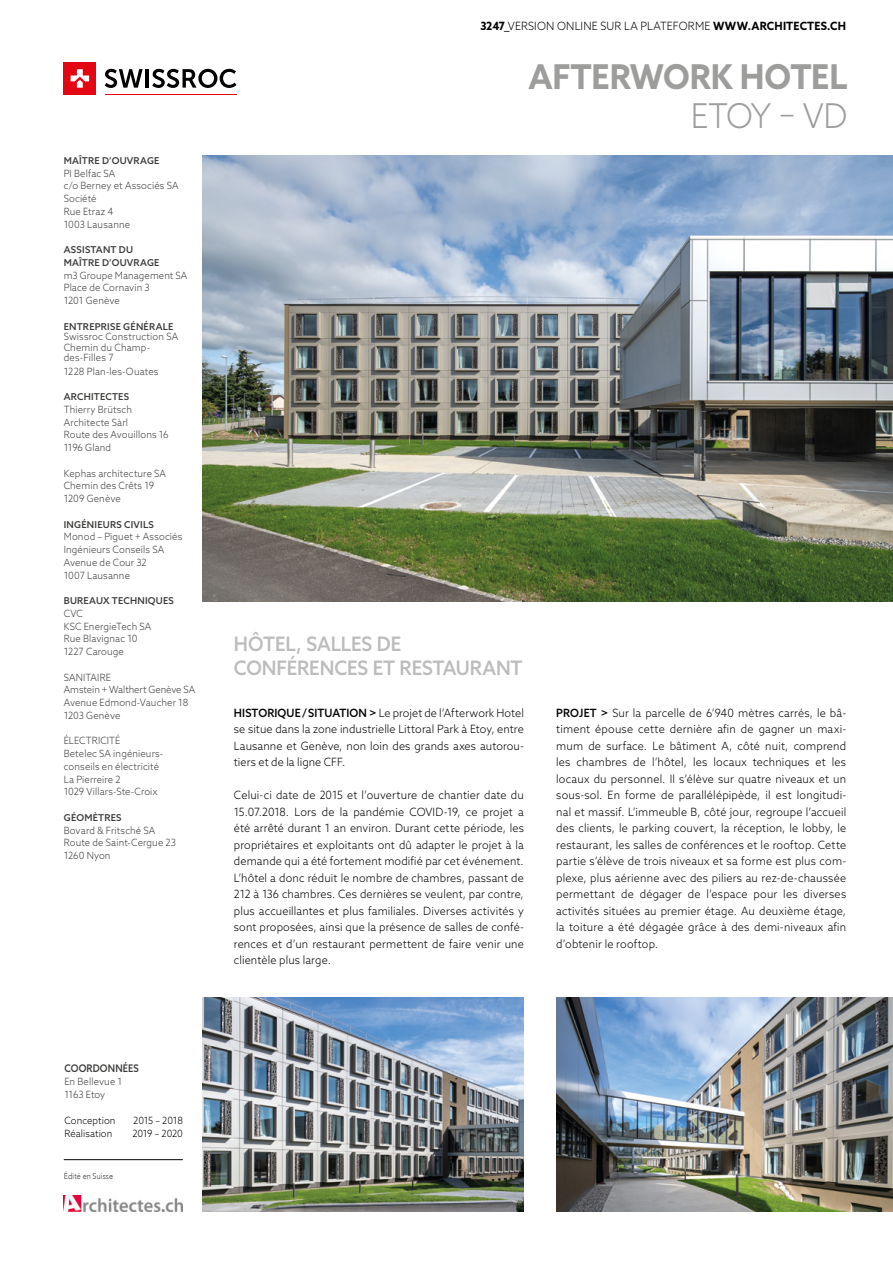
<style>
.page{position:relative;width:893px;height:1263px;background:#fff}
.page>*{position:absolute;margin:0;border:0;box-sizing:border-box;transform-origin:0 0}
.t1{font:700 34.2px "Azo Sans";letter-spacing:-.005em;color:#9d9d9c;scale:.95 1}
.t2{font:300 34.2px "Azo Sans";letter-spacing:-.04em;color:#9d9d9c;scale:.95 1}
.t3{font:500 19.95px/24px "Azo Sans";letter-spacing:-.005em;color:#bcbcbc;scale:.95 1}
.t4{font:300 11.4px/16.5px "Azo Sans";letter-spacing:.01em;color:#000;text-align:justify;scale:.95 1}
.t5{font:500 10.5px "Azo Sans";letter-spacing:.01em;color:#3c3c3b;scale:.9 1}
.t6{font:300 10.05px/12.8px "Azo Sans";letter-spacing:.01em;color:#3c3c3b;scale:.95 1}
.t7{font:300 10.05px "Azo Sans";letter-spacing:-.005em;color:#000;scale:.95 1}
.t8{font:300 10.05px "Azo Sans";letter-spacing:-.025em;color:#000;scale:.95 1}
.t9{font:500 9.45px/12.8px "Azo Sans";letter-spacing:.025em;color:#3c3c3b}
.t10{font:300 8.55px "Avenir";letter-spacing:.02em;color:#3c3c3b;scale:.84 1}
.s1{font-weight:700}
.s2{font-weight:500}
</style>
<div class="page">
<img style="left:202px;top:156px;width:691px;height:445px">
<hr style="left:64px;top:1159px;width:119px;height:1px;background:#000">
<img style="left:64px;top:1195px;width:119px;height:16px">
<img style="left:556px;top:997px;width:337px;height:215px">
<img style="left:202px;top:997px;width:322px;height:215px">
<div style="left:64px;top:62px;width:32px;height:32px;background:#e30613"></div>
<svg style="left:71px;top:69px;width:18px;height:19px"></svg>
<svg style="left:105px;top:69px;width:38px;height:19px"></svg>
<hr style="left:146px;top:69px;width:3px;height:19px;background:#000">
<svg style="left:152px;top:69px;width:84px;height:19px"></svg>
<hr style="left:105px;top:94px;width:131px;height:1px;background:#e30613">
<p class="t9" style="left:64px;top:154px;width:97px">MAÎTRE D’OUVRAGE</p>
<p class="t6" style="left:64px;top:167px;width:122px">PI Belfac SA<br>c/o Berney et Associés SA<br>Société<br>Rue Etraz 4<br>1003 Lausanne</p>
<p class="t9" style="left:64px;top:243px;width:97px">ASSISTANT DU<br>MAÎTRE D’OUVRAGE</p>
<p class="t6" style="left:64px;top:269px;width:132px">m3 Groupe Management SA<br>Place de Cornavin 3<br>1201 Genève</p>
<p class="t9" style="left:64px;top:320px;width:111px">ENTREPRISE GÉNÉRALE</p>
<p class="t6" style="left:64px;top:331px;width:122px;line-height:10.5px">Swissroc Construction SA<br>Chemin du Champ&shy;des-Filles 7</p>
<p class="t6" style="left:64px;top:365px;width:101px">1228 Plan-les-Ouates</p>
<p class="t9" style="left:64px;top:390px;width:67px">ARCHITECTES</p>
<p class="t6" style="left:64px;top:403px;width:112px">Thierry Brütsch<br>Architecte Sàrl<br>Route des Avouillons 16<br>1196 Gland</p>
<p class="t6" style="left:64px;top:467px;width:109px">Kephas architecture SA<br>Chemin des Crêts 19<br>1209 Genève</p>
<p class="t9" style="left:64px;top:518px;width:92px">INGÉNIEURS CIVILS</p>
<p class="t6" style="left:64px;top:530px;width:126px">Monod – Piguet + Associés<br>Ingénieurs Conseils SA<br>Avenue de Cour 32<br>1007 Lausanne</p>
<p class="t9" style="left:64px;top:594px;width:112px">BUREAUX TECHNIQUES</p>
<p class="t6" style="left:64px;top:607px;width:94px">CVC<br>KSC EnergieTech SA<br>Rue Blavignac 10<br>1227 Carouge</p>
<p class="t6" style="left:64px;top:671px;width:140px">SANITAIRE<br>Amstein + Walthert Genève SA<br>Avenue Edmond-Vaucher 18<br>1203 Genève</p>
<p class="t6" style="left:64px;top:734px;width:106px">ÉLECTRICITÉ<br>Betelec SA ingénieurs&shy;conseils en électricité<br>La Pierreire 2<br>1029 Villars-Ste-Croix</p>
<p class="t9" style="left:64px;top:811px;width:59px">GÉOMÈTRES</p>
<p class="t6" style="left:64px;top:824px;width:120px">Bovard &amp; Fritsché SA<br>Route de Saint-Cergue 23<br>1260 Nyon</p>
<p class="t5" style="left:64px;top:1061px;width:84px">COORDONNÉES</p>
<p class="t6" style="left:64px;top:1075px;width:62px">En Bellevue 1<br>1163 Etoy</p>
<p class="t7" style="left:64px;top:1114px;width:55px">Conception</p>
<p class="t8" style="left:133px;top:1114px;width:54px">2015 – 2018</p>
<p class="t7" style="left:64px;top:1127px;width:52px">Réalisation</p>
<p class="t7" style="left:132px;top:1127px;width:55px">2019 – 2020</p>
<p class="t10" style="left:64px;top:1171px;width:60px">Édité en Suisse</p>
<p class="t4" style="left:480px;top:17px;width:386px"><span class="s1">3247_</span>VERSION ONLINE SUR LA PLATEFORME <span class="s1">WWW.ARCHITECTES.CH</span></p>
<h1 class="t1" style="left:528px;top:54px;width:337px">AFTERWORK HOTEL</h1>
<h1 class="t2" style="left:691px;top:94px;width:166px">ETOY – VD</h1>
<h2 class="t3" style="left:234px;top:631px;width:306px">HÔTEL, SALLES DE<br>CONFÉRENCES ET RESTAURANT</h2>
<p class="t4" style="left:234px;top:704px;width:307px"><span class="s2">HISTORIQUE/SITUATION &gt;</span> Le projet de l’Afterwork Hotel se situe dans la zone industrielle Littoral Park à Etoy, entre Lausanne et Genève, non loin des grands axes autorou&shy;tiers et de la ligne CFF.</p>
<p class="t4" style="left:234px;top:787px;width:307px">Celui-ci date de 2015 et l’ouverture de chantier date du 15.07.2018. Lors de la pandémie COVID-19, ce projet a été arrêté durant 1 an environ. Durant cette période, les propriétaires et exploitants ont dû adapter le projet à la demande qui a été fortement modifié par cet événement.<br>L’hôtel a donc réduit le nombre de chambres, passant de 212 à 136 chambres. Ces dernières se veulent, par contre, plus accueillantes et plus familiales. Diverses activités y sont proposées, ainsi que la présence de salles de confé&shy;rences et d’un restaurant permettent de faire venir une clientèle plus large.</p>
<p class="t4" style="left:556px;top:704px;width:307px"><span class="s2">PROJET &gt;</span> Sur la parcelle de 6’940 mètres carrés, le bâ&shy;timent épouse cette dernière afin de gagner un maxi&shy;mum de surface. Le bâtiment A, côté nuit, comprend les chambres de l’hôtel, les locaux techniques et les locaux du personnel. Il s’élève sur quatre niveaux et un sous-sol. En forme de parallélépipède, il est longitudi&shy;nal et massif. L’immeuble B, côté jour, regroupe l’accueil des clients, le parking couvert, la réception, le lobby, le restaurant, les salles de conférences et le rooftop. Cette partie s’élève de trois niveaux et sa forme est plus com&shy;plexe, plus aérienne avec des piliers au rez-de-chaussée permettant de dégager de l’espace pour les diverses activités situées au premier étage. Au deuxième étage, la toiture a été dégagée grâce à des demi-niveaux afin d’obtenir le rooftop.</p>
</div>
